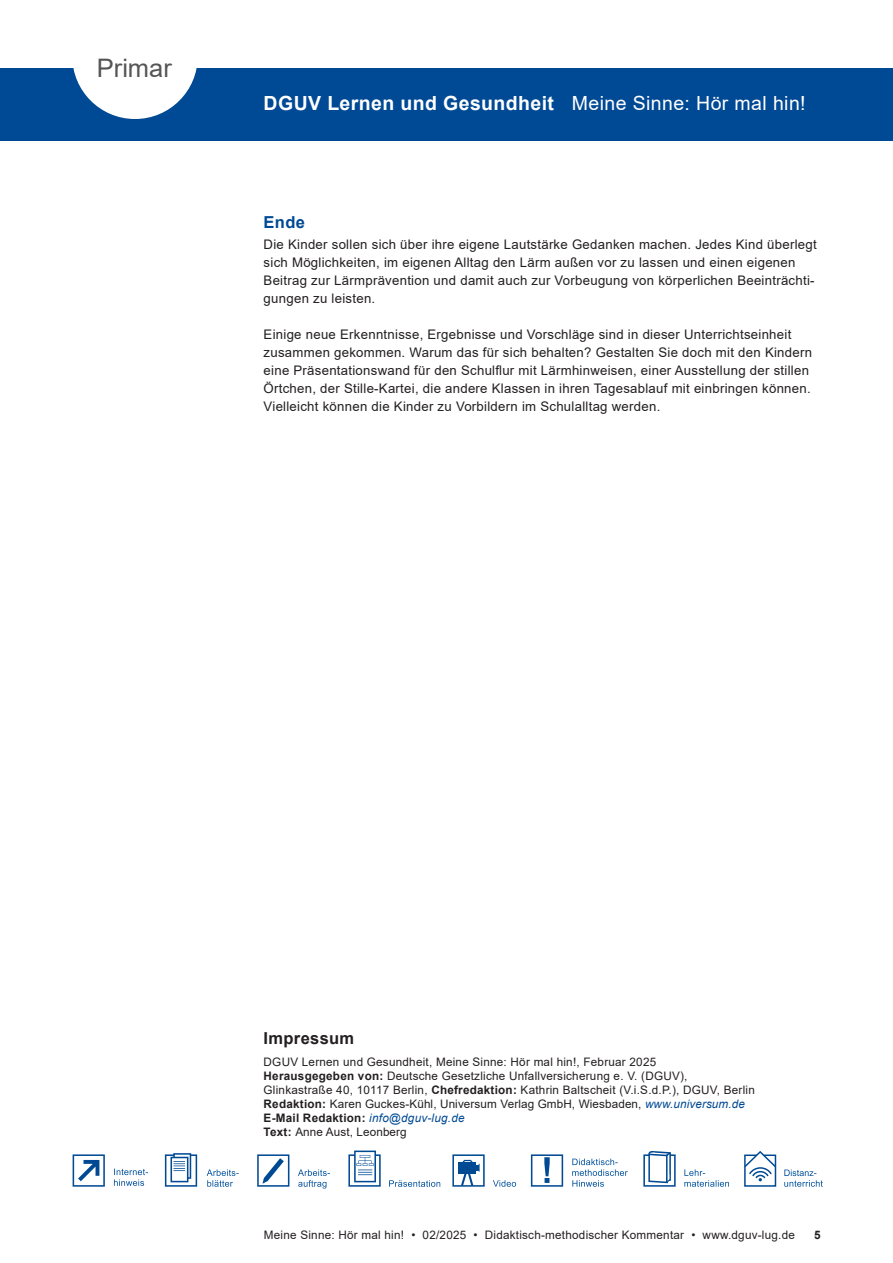
<style>
.page{position:relative;width:893px;height:1263px;background:#fff}
.page>*{position:absolute;margin:0;border:0;box-sizing:border-box;transform-origin:0 0}
.t1{font:25.5px "Arial";color:#555}
.t2{font:700 19.5px "Arial";letter-spacing:.02em;color:#fff}
.t3{font:19.5px "Arial";letter-spacing:.02em;color:#fff}
.Impressum_Ueberschrift{font:700 16.5px "Arial";letter-spacing:.02em;color:#231f20}
.Zwischenueberschrift{font:700 16.5px "Arial";color:#004994}
.Fliesstext{font:13.2px/18px "Arial";letter-spacing:.02em;color:#231f20}
.Impressum_Text{font:11.7px/14.1px "Arial";letter-spacing:.02em;color:#231f20}
.t4{font:700 11.7px "Arial";color:#231f20}
.s1{font-weight:700}
.s2{font-style:italic;color:#004994}
</style>
<div class="page">
<div style="left:0;top:68px;width:893px;height:72px;background:#004994"></div>
<svg style="left:73px;top:68px;width:124px;height:51px"></svg>
<svg style="left:73px;top:1154px;width:32px;height:33px"></svg>
<svg style="left:114px;top:1168px;width:34px;height:18px"></svg>
<svg style="left:165px;top:1153px;width:32px;height:34px"></svg>
<svg style="left:207px;top:1169px;width:32px;height:18px"></svg>
<svg style="left:257px;top:1154px;width:32px;height:33px"></svg>
<svg style="left:298px;top:1169px;width:32px;height:19px"></svg>
<svg style="left:348px;top:1150px;width:33px;height:37px"></svg>
<svg style="left:452px;top:1154px;width:33px;height:33px"></svg>
<svg style="left:493px;top:1180px;width:23px;height:7px"></svg>
<svg style="left:531px;top:1154px;width:32px;height:33px"></svg>
<svg style="left:572px;top:1158px;width:56px;height:29px"></svg>
<svg style="left:389px;top:1180px;width:51px;height:7px"></svg>
<div style="left:744px;top:1154px;width:32px;height:33px;background:#fff;border:2px solid #004a94"></div>
<svg style="left:744px;top:1151px;width:33px;height:30px"></svg>
<svg style="left:684px;top:1169px;width:45px;height:18px"></svg>
<svg style="left:643px;top:1151px;width:33px;height:36px"></svg>
<svg style="left:784px;top:1169px;width:39px;height:18px"></svg>
<h1 class="t1" style="left:97px;top:50px;width:77px">Primar</h1>
<h2 class="t2" style="left:264px;top:89px;width:292px">DGUV Lernen und Gesundheit</h2>
<h2 class="t3" style="left:572px;top:90px;width:235px">Meine Sinne: Hör mal hin!</h2>
<p class="Zwischenueberschrift" style="left:264px;top:210px;width:43px">Ende</p>
<p class="Fliesstext" style="left:264px;top:235px;width:555px">Die Kinder sollen sich über ihre eigene Lautstärke Gedanken machen. Jedes Kind überlegt</p>
<p class="Fliesstext" style="left:264px;top:253px;width:533px">sich Möglichkeiten, im eigenen Alltag den Lärm außen vor zu lassen und einen eigenen</p>
<p class="Fliesstext" style="left:264px;top:271px;width:553px">Beitrag zur Lärmprävention und damit auch zur Vorbeugung von körperlichen Beeinträchti&shy;gungen zu leisten.</p>
<p class="Fliesstext" style="left:264px;top:325px;width:529px">Einige neue Erkenntnisse, Ergebnisse und Vorschläge sind in dieser Unterrichtseinheit</p>
<p class="Fliesstext" style="left:264px;top:343px;width:550px">zusammen gekommen. Warum das für sich behalten? Gestalten Sie doch mit den Kindern</p>
<p class="Fliesstext" style="left:264px;top:362px;width:547px">eine Präsentationswand für den Schulflur mit Lärmhinweisen, einer Ausstellung der stillen</p>
<p class="Fliesstext" style="left:264px;top:380px;width:549px">Örtchen, der Stille-Kartei, die andere Klassen in ihren Tagesablauf mit einbringen können.</p>
<p class="Fliesstext" style="left:264px;top:398px;width:398px">Vielleicht können die Kinder zu Vorbildern im Schulalltag werden.</p>
<p class="Impressum_Ueberschrift" style="left:264px;top:1026px;width:92px">Impressum</p>
<p class="Impressum_Text" style="left:264px;top:1054px;width:425px">DGUV Lernen und Gesundheit, Meine Sinne: Hör mal hin!, Februar 2025<br><span class="s1">Herausgegeben von:</span> Deutsche Gesetzliche Unfallversicherung e. V. (DGUV),</p>
<p class="Impressum_Text" style="left:264px;top:1082px;width:493px">Glinkastraße 40, 10117 Berlin, <span class="s1">Chefredaktion:</span> Kathrin Baltscheit (V.i.S.d.P.), DGUV, Berlin</p>
<p class="Impressum_Text" style="left:264px;top:1096px;width:483px"><span class="s1">Redaktion:</span> Karen Guckes-Kühl, Universum Verlag GmbH, Wiesbaden, <span class="s2">www.universum.de<br></span><span class="s1">E-Mail Redaktion:</span> <span class="s2">info@dguv-lug.de</span></p>
<p class="Impressum_Text" style="left:264px;top:1124px;width:145px"><span class="s1">Text:</span> Anne Aust, Leonberg</p>
<p class="Impressum_Text" style="left:264px;top:1228px;width:533px">Meine Sinne: Hör mal hin! • 02/2025 • Didaktisch-methodischer Kommentar • www.dguv-lug.de</p>
<p class="t4" style="left:814px;top:1227px;width:8px">5</p>
</div>
